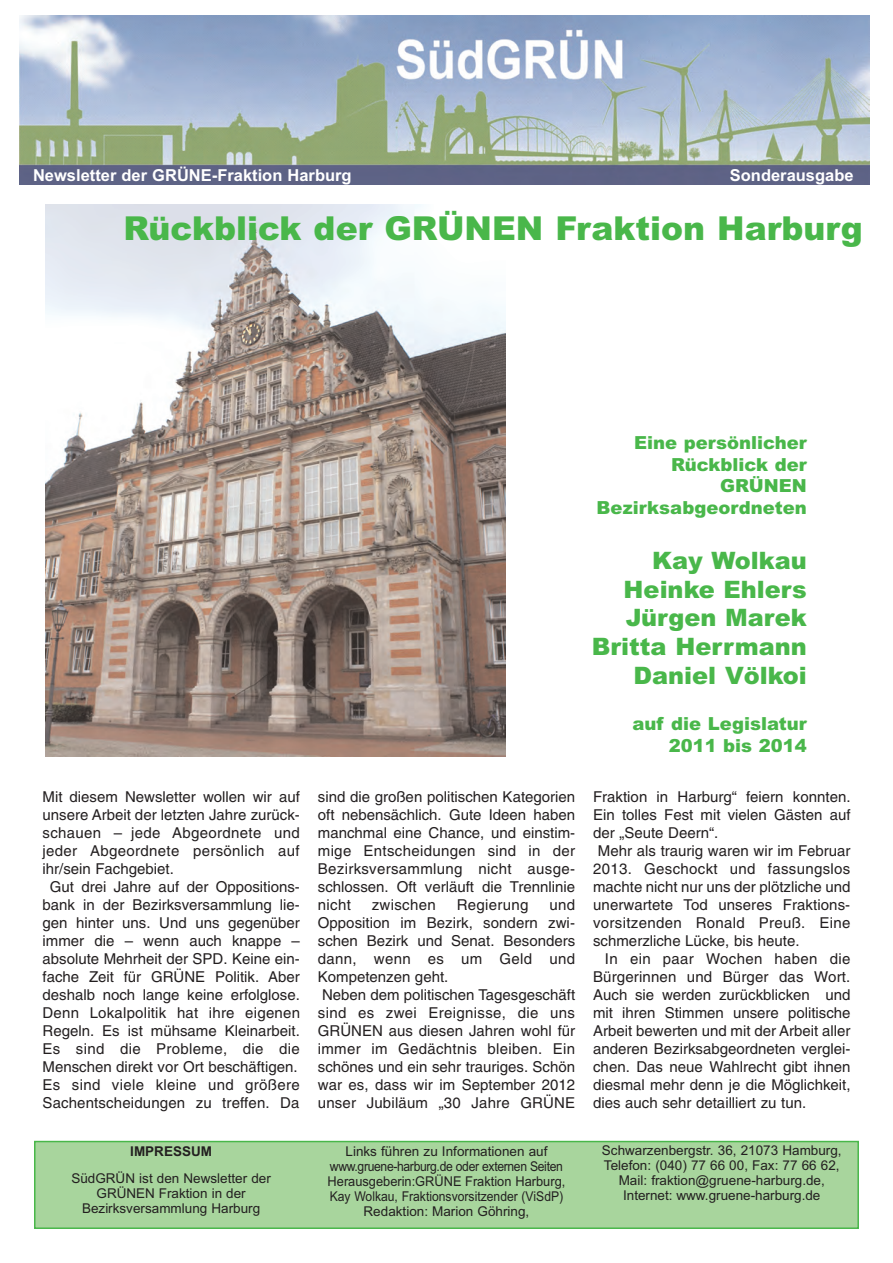
<style>
.page{position:relative;width:893px;height:1263px;background:#fff}
.page>*{position:absolute;margin:0;border:0;box-sizing:border-box;transform-origin:0 0}
.t1{font:900 33px "Arial";color:#49b74a}
.t2{font:900 24px/28.8px "Arial";color:#49b74a;text-align:right}
.t3{font:900 18px/21.6px "Arial";color:#49b74a;text-align:right}
.t4{font:700 16.5px "Arial";color:#fff}
.t5{font:15px/18px "Helvetica";color:#231f20;text-align:justify}
.t6{font:15px "Helvetica";letter-spacing:.02em;color:#231f20}
.t7{font:13.5px/15px "Arial";color:#231f20;text-align:center}
.t8{font:700 13.5px "Arial";color:#231f20}
</style>
<div class="page">
<div style="left:35px;top:1141px;width:823px;height:87px;background:#a8d59d"></div>
<div style="left:34px;top:1141px;width:825px;height:88px;border:2px solid #49b74a"></div>
<img style="left:19px;top:16px;width:850px;height:168px">
<img style="left:45px;top:204px;width:460px;height:553px">
<p class="t4" style="left:33px;top:165px;width:320px">Newsletter der GRÜNE-Fraktion Harburg</p>
<p class="t4" style="left:730px;top:166px;width:125px">Sonderausgabe</p>
<h1 class="t1" style="left:124px;top:210px;width:741px">Rückblick der GRÜNEN Fraktion Harburg</h1>
<p class="t5" style="left:43px;top:789px;width:259px">Mit diesem Newsletter wollen wir auf</p>
<p class="t5" style="left:43px;top:807px;width:259px">unsere Arbeit der letzten Jahre zurück-</p>
<p class="t6" style="left:43px;top:828px;width:259px">schauen – jede Abgeordnete und</p>
<p class="t6" style="left:43px;top:846px;width:259px">jeder Abgeordnete persönlich auf</p>
<p class="t5" style="left:43px;top:861px;width:133px">ihr/sein Fachgebiet.</p>
<p class="t5" style="left:50px;top:879px;width:252px">Gut drei Jahre auf der Oppositions-</p>
<p class="t5" style="left:43px;top:897px;width:259px">bank in der Bezirksversammlung lie-</p>
<p class="t5" style="left:43px;top:915px;width:259px">gen hinter uns. Und uns gegenüber</p>
<p class="t5" style="left:43px;top:933px;width:259px">immer die – wenn auch knappe –</p>
<p class="t5" style="left:43px;top:951px;width:259px">absolute Mehrheit der SPD. Keine ein-</p>
<p class="t5" style="left:43px;top:969px;width:259px">fache Zeit für GRÜNE Politik. Aber</p>
<p class="t5" style="left:43px;top:987px;width:259px">deshalb noch lange keine erfolglose.</p>
<p class="t5" style="left:43px;top:1005px;width:259px">Denn Lokalpolitik hat ihre eigenen</p>
<p class="t5" style="left:43px;top:1023px;width:259px">Regeln. Es ist mühsame Kleinarbeit.</p>
<p class="t6" style="left:43px;top:1044px;width:259px">Es sind die Probleme, die die</p>
<p class="t5" style="left:43px;top:1059px;width:257px">Menschen direkt vor Ort beschäftigen.</p>
<p class="t6" style="left:43px;top:1080px;width:259px">Es sind viele kleine und größere</p>
<p class="t5" style="left:43px;top:1095px;width:259px">Sachentscheidungen zu treffen. Da</p>
<p class="t8" style="left:130px;top:1143px;width:83px">IMPRESSUM</p>
<p class="t7" style="left:71px;top:1171px;width:201px">SüdGRÜN ist den Newsletter der<br>GRÜNEN Fraktion in der<br>Bezirksversammlung Harburg</p>
<p class="t5" style="left:318px;top:789px;width:259px">sind die großen politischen Kategorien oft nebensächlich. Gute Ideen haben manchmal eine Chance, und einstim&shy;mige Entscheidungen sind in der Bezirksversammlung nicht ausge&shy;schlossen. Oft verläuft die Trennlinie nicht</p>
<p class="t5" style="left:318px;top:897px;width:259px;text-align:left;text-indent:232px">und<br>Opposition im Bezirk, sondern zwi&shy;schen Bezirk und Senat. Besonders dann, wenn es um Geld und<br>Kompetenzen geht.<br>Neben dem politischen Tagesgeschäft sind es zwei Ereignisse, die uns<br>GRÜNEN aus diesen Jahren wohl für immer im Gedächtnis bleiben. Ein schönes und ein sehr trauriges. Schön war es, dass wir im September 2012 unser Jubiläum „30 Jahre GRÜNE</p>
<p class="t6" style="left:372px;top:900px;width:65px">zwischen</p>
<p class="t6" style="left:457px;top:900px;width:73px">Regierung</p>
<p class="t3" style="left:597px;top:432px;width:212px">Eine persönlicher<br>Rückblick der<br>GRÜNEN<br>Bezirksabgeordneten</p>
<h2 class="t2" style="left:592px;top:546px;width:216px">Kay Wolkau<br>Heinke Ehlers<br>Jürgen Marek<br>Britta Herrmann<br>Daniel Völkoi</h2>
<p class="t3" style="left:632px;top:713px;width:176px">auf die Legislatur<br>2011 bis 2014</p>
<p class="t5" style="left:593px;top:789px;width:259px">Fraktion in Harburg“ feiern konnten.</p>
<p class="t5" style="left:593px;top:807px;width:259px">Ein tolles Fest mit vielen Gästen auf</p>
<p class="t5" style="left:593px;top:825px;width:127px">der „Seute Deern“.</p>
<p class="t5" style="left:598px;top:843px;width:254px">Mehr als traurig waren wir im Februar</p>
<p class="t6" style="left:593px;top:864px;width:259px">2013. Geschockt und fassungslos</p>
<p class="t5" style="left:593px;top:879px;width:259px">machte nicht nur uns der plötzliche und</p>
<p class="t5" style="left:593px;top:897px;width:259px">unerwartete Tod unseres Fraktions-</p>
<p class="t6" style="left:593px;top:918px;width:259px">vorsitzenden Ronald Preuß. Eine</p>
<p class="t5" style="left:593px;top:933px;width:208px">schmerzliche Lücke, bis heute.</p>
<p class="t6" style="left:605px;top:954px;width:247px">In ein paar Wochen haben die</p>
<p class="t5" style="left:593px;top:969px;width:259px">Bürgerinnen und Bürger das Wort.</p>
<p class="t5" style="left:593px;top:987px;width:259px">Auch sie werden zurückblicken und</p>
<p class="t5" style="left:593px;top:1005px;width:259px">mit ihren Stimmen unsere politische</p>
<p class="t5" style="left:593px;top:1023px;width:259px">Arbeit bewerten und mit der Arbeit aller</p>
<p class="t5" style="left:593px;top:1041px;width:259px">anderen Bezirksabgeordneten verglei-</p>
<p class="t5" style="left:593px;top:1059px;width:259px">chen. Das neue Wahlrecht gibt ihnen</p>
<p class="t5" style="left:593px;top:1077px;width:259px">diesmal mehr denn je die Möglichkeit,</p>
<p class="t5" style="left:593px;top:1095px;width:215px">dies auch sehr detailliert zu tun.</p>
<p class="t7" style="left:328px;top:1143px;width:239px">Links führen zu Informationen auf www.gruene-harburg.de oder externen Seiten Herausgeberin:GRÜNE Fraktion Harburg, Kay Wolkau, Fraktionsvorsitzender (ViSdP)<br>Redaktion: Marion Göhring,</p>
<p class="t7" style="left:602px;top:1143px;width:241px">Schwarzenbergstr. 36, 21073 Hamburg, Telefon: (040) 77 66 00, Fax: 77 66 62, Mail: fraktion@gruene-harburg.de, Internet: www.gruene-harburg.de</p>
</div>
